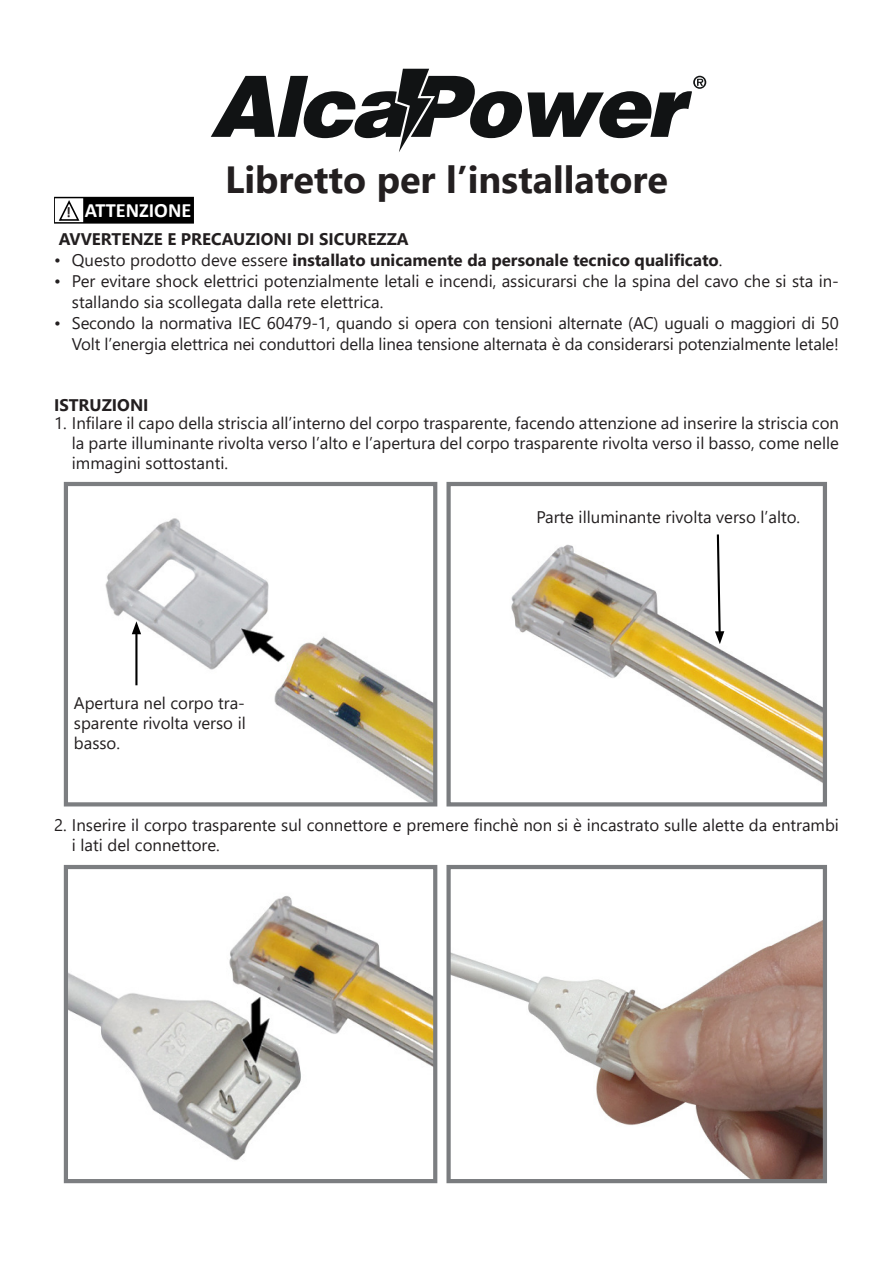
<style>
.page{position:relative;width:893px;height:1263px;background:#fff}
.page>*{position:absolute;margin:0;border:0;box-sizing:border-box;transform-origin:0 0}
.t1{font:700 37.8px "Segoe UI";color:#231f20}
.t2{font:700 20.4px "Calibri";color:#fff}
.t3{font:16.8px/20.1px "Segoe UI";color:#231f20}
.t4{font:700 16.8px "Segoe UI";color:#231f20}
.t5{font:700 14.7px "Calibri";color:#231f20}
.s1{font-weight:400}
</style>
<div class="page">
<div style="left:54px;top:197px;width:140px;height:27px;background:#000;border:2px solid #000"></div>
<svg style="left:55px;top:198px;width:28px;height:24px"></svg>
<svg style="left:57px;top:200px;width:24px;height:22px"></svg>
<img style="left:105px;top:518px;width:327px;height:283px">
<div style="left:64px;top:482px;width:373px;height:324px;border:4px solid #7c7e81"></div>
<img style="left:511px;top:544px;width:311px;height:239px">
<div style="left:446px;top:482px;width:381px;height:324px;border:4px solid #7a7c7f"></div>
<img style="left:69px;top:895px;width:363px;height:266px">
<div style="left:64px;top:865px;width:373px;height:318px;border:4px solid #7c7e81"></div>
<img style="left:451px;top:920px;width:371px;height:258px">
<div style="left:446px;top:865px;width:381px;height:318px;border:4px solid #7a7c7f"></div>
<svg style="left:211px;top:69px;width:495px;height:83px"></svg>
<svg style="left:715px;top:534px;width:9px;height:110px"></svg>
<hr style="left:135px;top:630px;width:2px;height:55px;background:#000">
<svg style="left:132px;top:621px;width:9px;height:13px"></svg>
<p class="t1" style="left:225px;top:144px;width:444px">Libretto per l’installatore</p>
<p class="t5" style="left:66px;top:202px;width:6px">!</p>
<p class="t2" style="left:85px;top:196px;width:108px">ATTENZIONE</p>
<p class="t4" style="left:59px;top:223px;width:351px">AVVERTENZE E PRECAUZIONI DI SICUREZZA</p>
<p class="t4" style="left:54px;top:244px;width:670px"><span class="s1">• Questo prodotto deve essere</span> installato unicamente da personale tecnico qualificato<span class="s1">.</span></p>
<p class="t3" style="left:72px;top:269px;width:768px;line-height:21px;text-indent:-18px">• Per evitare shock elettrici potenzialmente letali e incendi, assicurarsi che la spina del cavo che si sta in&shy;stallando sia scollegata dalla rete elettrica.</p>
<p class="t3" style="left:54px;top:311px;width:786px;line-height:21px;text-align:right">• Secondo la normativa IEC 60479-1, quando si opera con tensioni alternate (AC) uguali o maggiori di 50<br>Volt l’energia elettrica nei conduttori della linea tensione alternata è da considerarsi potenzialmente letale!</p>
<p class="t4" style="left:54px;top:389px;width:96px">ISTRUZIONI</p>
<p class="t3" style="left:72px;top:411px;width:769px;text-align:justify;text-indent:-18px">1. Infilare il capo della striscia all’interno del corpo trasparente, facendo attenzione ad inserire la striscia con la parte illuminante rivolta verso l’alto e l’apertura del corpo trasparente rivolta verso il basso, come nelle immagini sottostanti.</p>
<p class="t3" style="left:74px;top:691px;width:173px;text-align:justify">Apertura nel corpo tra&shy;sparente rivolta verso il basso.</p>
<p class="t3" style="left:536px;top:505px;width:265px">Parte illuminante rivolta verso l’alto.</p>
<p class="t3" style="left:72px;top:814px;width:769px;text-indent:-18px">2. Inserire il corpo trasparente sul connettore e premere finchè non si è incastrato sulle alette da entrambi i lati del connettore.</p>
</div>
